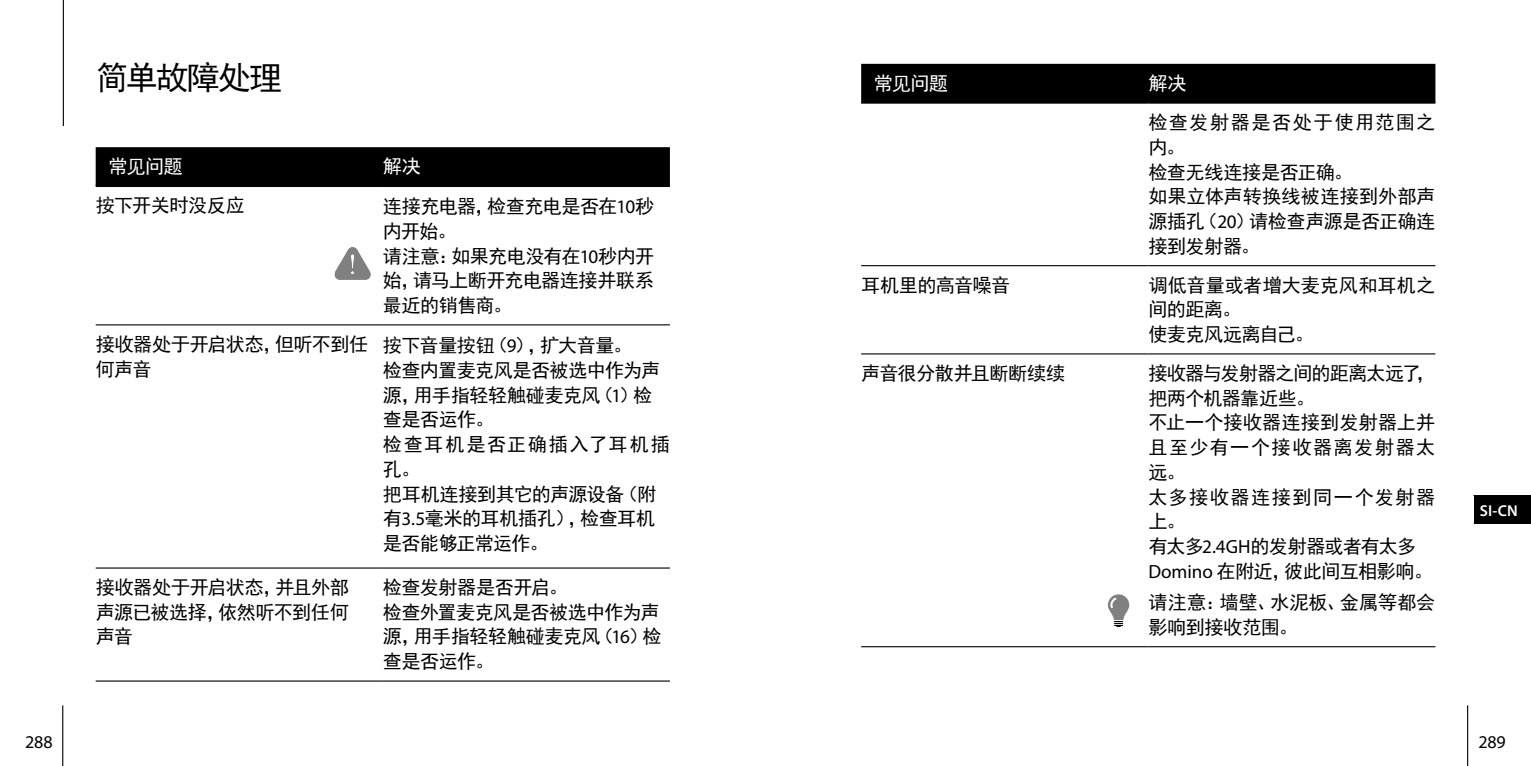
<style>
.page{position:relative;width:1531px;height:766px;background:#fff}
.page>*{position:absolute;margin:0;border:0;box-sizing:border-box;transform-origin:0 0}
.t1{font:32.62px "Sim Hei";letter-spacing:-.045em;color:#000}
.t2{font:19.12px/24.8px "Sim Hei";letter-spacing:-.025em;color:#000}
.t3{font:19.12px/24.8px "Sim Hei";letter-spacing:-.005em;color:#000}
.t4{font:19.12px "Sim Hei";letter-spacing:-.025em;color:#fff}
.t5{font:18px "Myriad Pro";letter-spacing:-.01em;color:#000}
.t6{font:600 15.75px "Myriad Pro";color:#fff}
.s1{font-family:"Myriad Pro"}
</style>
<div class="page">
<hr style="left:1467px;top:705px;width:1px;height:60px;background:#000">
<div style="left:1473px;top:495px;width:58px;height:28px;background:#000"></div>
<svg style="left:1473px;top:495px;width:1px;height:28px"></svg>
<hr style="left:63px;top:0;width:1px;height:126px;background:#000">
<hr style="left:62px;top:705px;width:1px;height:60px;background:#000">
<div style="left:96px;top:147px;width:574px;height:38px;background:#000"></div>
<hr style="left:96px;top:185px;width:287px;height:2px;background:#000">
<hr style="left:383px;top:185px;width:287px;height:2px;background:#000">
<hr style="left:96px;top:324px;width:287px;height:1px;background:#000">
<hr style="left:383px;top:324px;width:287px;height:1px;background:#000">
<hr style="left:96px;top:567px;width:287px;height:1px;background:#000">
<hr style="left:383px;top:567px;width:287px;height:1px;background:#000">
<hr style="left:96px;top:680px;width:287px;height:1px;background:#000">
<hr style="left:383px;top:680px;width:287px;height:1px;background:#000">
<div style="left:861px;top:64px;width:574px;height:37px;background:#000"></div>
<hr style="left:861px;top:101px;width:287px;height:3px;background:#000">
<hr style="left:1148px;top:101px;width:287px;height:3px;background:#000">
<hr style="left:861px;top:265px;width:287px;height:1px;background:#000">
<hr style="left:1148px;top:265px;width:287px;height:1px;background:#000">
<hr style="left:861px;top:353px;width:287px;height:1px;background:#000">
<hr style="left:1148px;top:353px;width:287px;height:1px;background:#000">
<hr style="left:861px;top:646px;width:287px;height:1px;background:#000">
<hr style="left:1148px;top:646px;width:287px;height:1px;background:#000">
<svg style="left:1108px;top:594px;width:21px;height:32px"></svg>
<svg style="left:335px;top:247px;width:35px;height:32px"></svg>
<p class="t5" style="left:25px;top:730px;width:29px">288</p>
<h1 class="t1" style="left:96px;top:61px;width:188px">简单故障处理</h1>
<p class="t4" style="left:108px;top:157px;width:76px">常见问题</p>
<p class="t4" style="left:383px;top:157px;width:40px">解决</p>
<p class="t2" style="left:96px;top:193px;width:151px">按下开关时没反应</p>
<p class="t2" style="left:383px;top:194px;width:273px">连接充电器，检查充电是否在<span class="s1">10</span>秒内开始。<br>请注意：如果充电没有在<span class="s1">10</span>秒内开始，请马上断开充电器连接并联系最近的销售商。</p>
<p class="t2" style="left:96px;top:331px;width:274px">接收器处于开启状态，但听不到任何声音</p>
<p class="t2" style="left:383px;top:333px;width:289px">按下音量按钮（<span class="s1">9</span>），扩大音量。<br>检查内置麦克风是否被选中作为声源，用手指轻轻触碰麦克风（<span class="s1">1</span>）检查是否运作。<br>检查耳机是否正确插入了耳机插孔。<br>把耳机连接到其它的声源设备（附有<span class="s1">3.5</span>毫米的耳机插孔），检查耳机是否能够正常运作。</p>
<p class="t2" style="left:96px;top:574px;width:255px;text-align:justify">接收器处于开启状态，并且外部声源已被选择，依然听不到任何声音</p>
<p class="t2" style="left:383px;top:574px;width:280px">检查发射器是否开启。<br>检查外置麦克风是否被选中作为声源，用手指轻轻触碰麦克风（<span class="s1">16</span>）检查是否运作。</p>
<p class="t4" style="left:874px;top:73px;width:76px">常见问题</p>
<p class="t4" style="left:1148px;top:73px;width:40px">解决</p>
<p class="t2" style="left:1148px;top:110px;width:289px">检查发射器是否处于使用范围之内。<br>检查无线连接是否正确。<br>如果立体声转换线被连接到外部声源插孔（<span class="s1">20</span>）请检查声源是否正确连接到发射器。</p>
<p class="t2" style="left:861px;top:272px;width:151px">耳机里的高音噪音</p>
<p class="t2" style="left:1148px;top:272px;width:289px">调低音量或者增大麦克风和耳机之间的距离。<br>使麦克风远离自己。</p>
<p class="t2" style="left:861px;top:360px;width:205px">声音很分散并且断断续续</p>
<p class="t2" style="left:1148px;top:360px;width:289px">接收器与发射器之间的距离太远了，把两个机器靠近些。<br>不止一个接收器连接到发射器上并且至少有一个接收器离发射器太远。<br>太多接收器连接到同一个发射器上。<br>有太多<span class="s1">2.4GH</span>的发射器或者有太多<br><span class="s1">Domino</span> 在附近，彼此间互相影响。</p>
<p class="t3" style="left:1148px;top:590px;width:289px">请注意：墙壁、水泥板、金属等都会影响到接收范围。</p>
<p class="t6" style="left:1480px;top:500px;width:40px">SI-CN</p>
<p class="t5" style="left:1478px;top:730px;width:29px">289</p>
</div>
